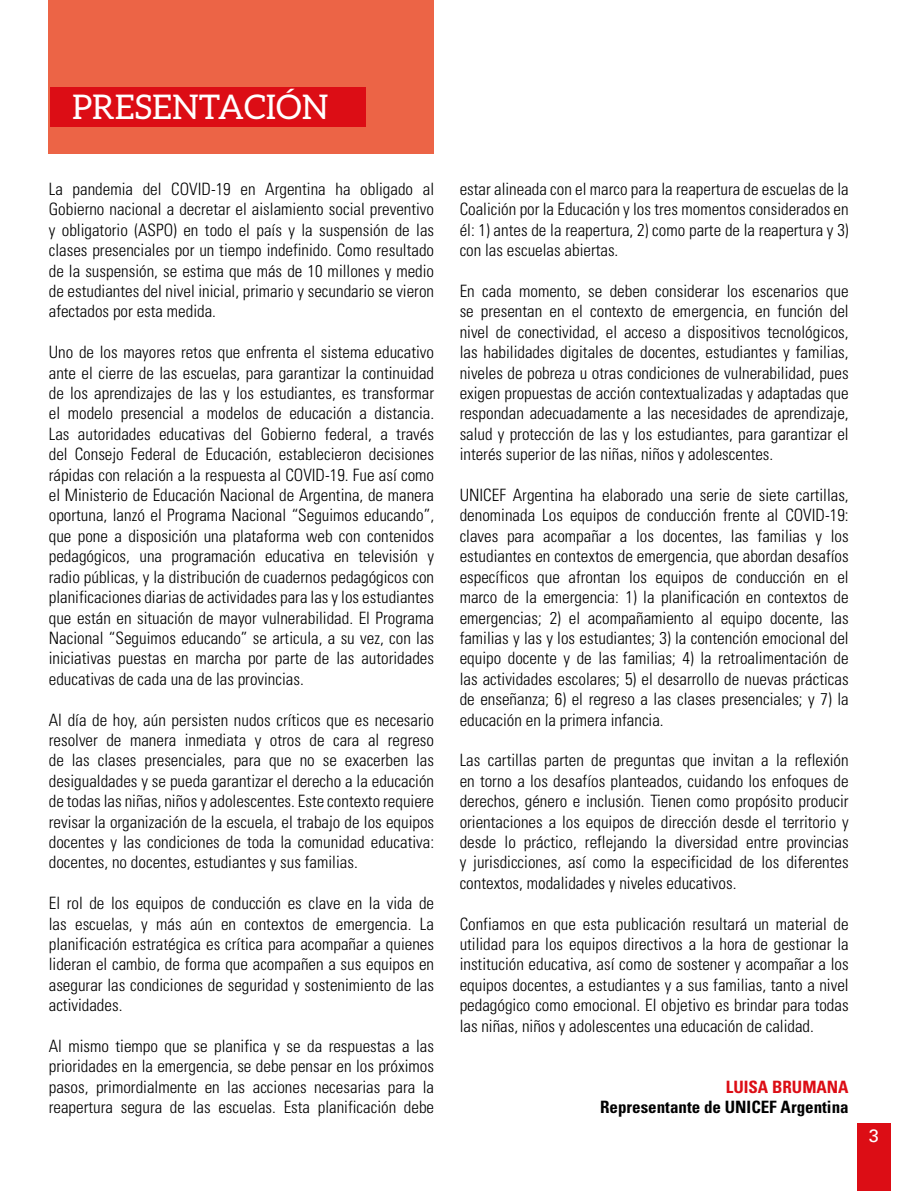
<style>
.page{position:relative;width:908px;height:1191px;background:#fff}
.page>*{position:absolute;margin:0;border:0;box-sizing:border-box;transform-origin:0 0}
.t1{font:34px "Aleo";color:#fff}
.t2{font:18px "Univers";color:#fff}
.t3{font:300 condensed 17px/20.4px "Univers";color:#000;text-align:justify}
.t4{font:700 condensed 17px "Univers";color:#000}
.t5{font:700 condensed 17px "Univers";color:#dc0d15}
</style>
<div class="page">
<div style="left:857px;top:1123px;width:33px;height:68px;background:#dc0d15"></div>
<div style="left:49px;top:0;width:385px;height:153px;background:#ec6446"></div>
<div style="left:50px;top:87px;width:315px;height:40px;background:#dc0d15"></div>
<h1 class="t1" style="left:72px;top:88px;width:257px">PRESENTACIÓN</h1>
<p class="t3" style="left:49px;top:179px;width:386px">La pandemia del COVID-19 en Argentina ha obligado al Gobierno nacional a decretar el aislamiento social preventivo y obligatorio (ASPO) en todo el país y la suspensión de las clases presenciales por un tiempo indefinido. Como resultado de la suspensión, se estima que más de 10 millones y medio de estudiantes del nivel inicial, primario y secundario se vieron afectados por esta medida.</p>
<p class="t3" style="left:49px;top:342px;width:387px">Uno de los mayores retos que enfrenta el sistema educativo ante el cierre de las escuelas, para garantizar la continuidad de los aprendizajes de las y los estudiantes, es transformar el modelo presencial a modelos de educación a distancia.<br>Las autoridades educativas del Gobierno federal, a través del Consejo Federal de Educación, establecieron decisiones rápidas con relación a la respuesta al COVID-19. Fue así como el Ministerio de Educación Nacional de Argentina, de manera oportuna, lanzó el Programa Nacional “Seguimos educando”, que pone a disposición una plataforma web con contenidos pedagógicos, una programación educativa en televisión y radio públicas, y la distribución de cuadernos pedagógicos con planificaciones diarias de actividades para las y los estudiantes que están en situación de mayor vulnerabilidad. El Programa Nacional “Seguimos educando” se articula, a su vez, con las iniciativas puestas en marcha por parte de las autoridades educativas de cada una de las provincias.</p>
<p class="t3" style="left:49px;top:709px;width:387px">Al día de hoy, aún persisten nudos críticos que es necesario resolver de manera inmediata y otros de cara al regreso de las clases presenciales, para que no se exacerben las desigualdades y se pueda garantizar el derecho a la educación de todas las niñas, niños y adolescentes. Este contexto requiere revisar la organización de la escuela, el trabajo de los equipos docentes y las condiciones de toda la comunidad educativa: docentes, no docentes, estudiantes y sus familias.</p>
<p class="t3" style="left:49px;top:893px;width:386px">El rol de los equipos de conducción es clave en la vida de las escuelas, y más aún en contextos de emergencia. La planificación estratégica es crítica para acompañar a quienes lideran el cambio, de forma que acompañen a sus equipos en asegurar las condiciones de seguridad y sostenimiento de las actividades.</p>
<p class="t3" style="left:49px;top:1036px;width:386px">Al mismo tiempo que se planifica y se da respuestas a las prioridades en la emergencia, se debe pensar en los próximos pasos, primordialmente en las acciones necesarias para la reapertura segura de las escuelas. Esta planificación debe</p>
<p class="t3" style="left:459px;top:179px;width:390px">estar alineada con el marco para la reapertura de escuelas de la Coalición por la Educación y los tres momentos considerados en él: 1) antes de la reapertura, 2) como parte de la reapertura y 3) con las escuelas abiertas.</p>
<p class="t3" style="left:459px;top:281px;width:390px">En cada momento, se deben considerar los escenarios que se presentan en el contexto de emergencia, en función del nivel de conectividad, el acceso a dispositivos tecnológicos, las habilidades digitales de docentes, estudiantes y familias, niveles de pobreza u otras condiciones de vulnerabilidad, pues exigen propuestas de acción contextualizadas y adaptadas que respondan adecuadamente a las necesidades de aprendizaje, salud y protección de las y los estudiantes, para garantizar el interés superior de las niñas, niños y adolescentes.</p>
<p class="t3" style="left:459px;top:485px;width:390px">UNICEF Argentina ha elaborado una serie de siete cartillas, denominada Los equipos de conducción frente al COVID-19: claves para acompañar a los docentes, las familias y los estudiantes en contextos de emergencia, que abordan desafíos específicos que afrontan los equipos de conducción en el marco de la emergencia: 1) la planificación en contextos de emergencias; 2) el acompañamiento al equipo docente, las familias y las y los estudiantes; 3) la contención emocional del equipo docente y de las familias; 4) la retroalimentación de las actividades escolares; 5) el desarrollo de nuevas prácticas de enseñanza; 6) el regreso a las clases presenciales; y 7) la educación en la primera infancia.</p>
<p class="t3" style="left:459px;top:750px;width:390px">Las cartillas parten de preguntas que invitan a la reflexión en torno a los desafíos planteados, cuidando los enfoques de derechos, género e inclusión. Tienen como propósito producir orientaciones a los equipos de dirección desde el territorio y desde lo práctico, reflejando la diversidad entre provincias y jurisdicciones, así como la especificidad de los diferentes contextos, modalidades y niveles educativos.</p>
<p class="t3" style="left:459px;top:913px;width:390px">Confiamos en que esta publicación resultará un material de utilidad para los equipos directivos a la hora de gestionar la institución educativa, así como de sostener y acompañar a los equipos docentes, a estudiantes y a sus familias, tanto a nivel pedagógico como emocional. El objetivo es brindar para todas las niñas, niños y adolescentes una educación de calidad.</p>
<p class="t5" style="left:725px;top:1076px;width:124px">LUISA BRUMANA</p>
<p class="t4" style="left:599px;top:1096px;width:250px">Representante de UNICEF Argentina</p>
<p class="t2" style="left:868px;top:1125px;width:12px">3</p>
</div>
